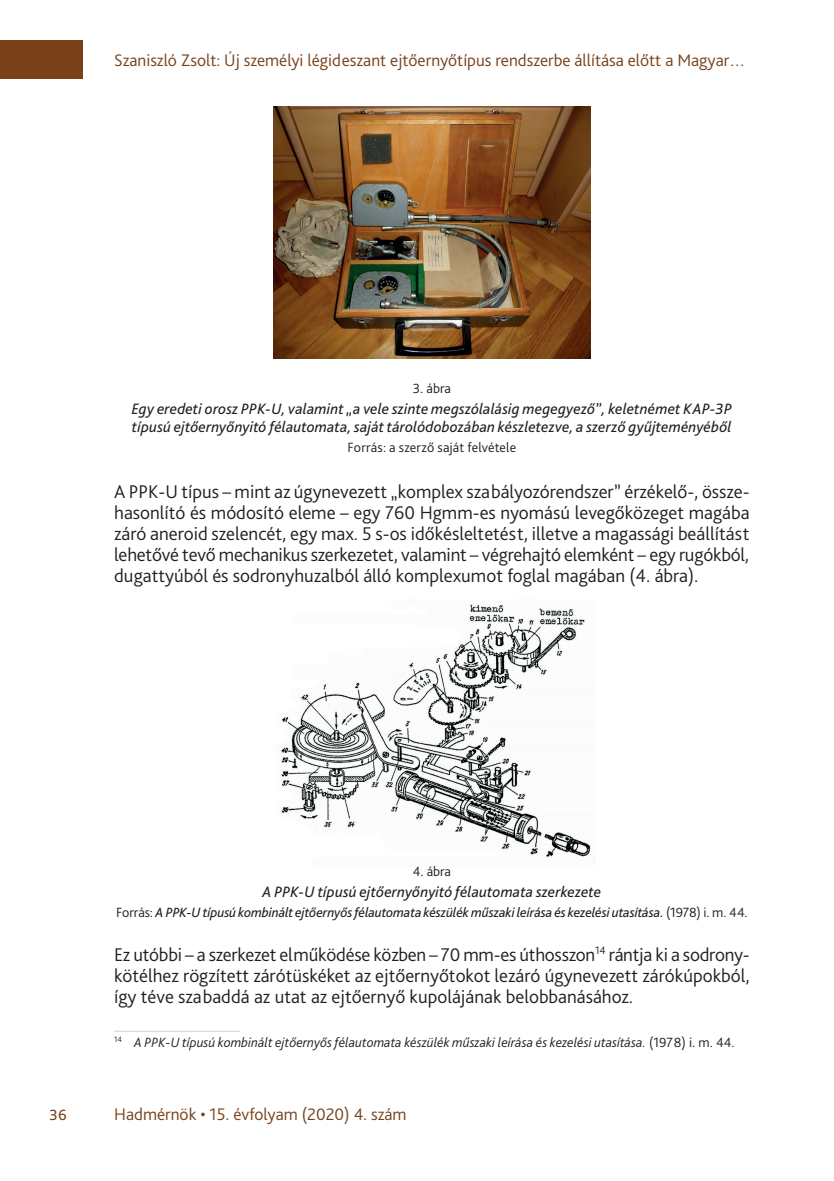
<style>
.page{position:relative;width:834px;height:1181px;background:#fff}
.page>*{position:absolute;margin:0;border:0;box-sizing:border-box;transform-origin:0 0}
.t1{font:300 19.25px/21px "Bliss Pro";color:#231f20;text-align:justify}
.t2{font:300 19.25px "Bliss Pro";color:#784118}
.t3{font:300 17.5px "Bliss Pro";color:#784118}
.t4{font:italic 15.75px/17.5px "Bliss Pro";letter-spacing:.005em;color:#231f20}
.t5{font:italic 14px "Bliss Pro";letter-spacing:-.01em;color:#231f20}
.t6{font:italic 300 14px "Bliss Pro";color:#231f20}
.t7{font:300 14px "Bliss Pro";letter-spacing:.005em;color:#231f20}
.s1{font-weight:300;font-style:normal}
.s2{font-style:normal}
</style>
<div class="page">
<div style="left:0;top:41px;width:83px;height:38px;background:#784118"></div>
<img style="left:273px;top:107px;width:317px;height:252px">
<img style="left:281px;top:604px;width:310px;height:253px">
<hr style="left:114px;top:1031px;width:126px;height:1px;background:#d1d2d4">
<p class="t3" style="left:114px;top:49px;width:632px">Szaniszló Zsolt: Új személyi légideszant ejtőernyőtípus rendszerbe állítása előtt a Magyar…</p>
<p class="t7" style="left:413px;top:380px;width:39px">3. ábra</p>
<p class="t4" style="left:132px;top:400px;width:601px">Egy eredeti orosz PPK-U, valamint „a vele szinte megszólalásig megegyező”, keletnémet KAP-3P típusú ejtőernyőnyitó félautomata, saját tárolódobozában készletezve, a szerző gyűjteményéből</p>
<p class="t7" style="left:347px;top:438px;width:170px">Forrás: a szerző saját felvétele</p>
<p class="t1" style="left:114px;top:481px;width:636px">A PPK-U típus – mint az úgynevezett „komplex szabályozórendszer” érzékelő-, össze&shy;hasonlító és módosító eleme – egy 760 Hgmm-es nyomású levegőközeget magába záró aneroid szelencét, egy max. 5 s-os időkésleltetést, illetve a magassági beállítást lehetővé tevő mechanikus szerkezetet, valamint – végrehajtó elemként – egy rugókból, dugattyúból és sodronyhuzalból álló komplexumot foglal magában (4. ábra).</p>
<p class="t7" style="left:412px;top:863px;width:40px">4. ábra</p>
<p class="t4" style="left:262px;top:883px;width:340px">A PPK-U típusú ejtőernyőnyitó félautomata szerkezete</p>
<p class="t5" style="left:116px;top:904px;width:633px"><span class="s1">Forrás:</span> APPK-U típusú kombinált ejtőernyős félautomata készülék műszaki leírása és kezelési utasítása. <span class="s1">(1978) i. m. 44.</span></p>
<p class="t1" style="left:114px;top:943px;width:637px">Ez utóbbi – a szerkezet elműködése közben – -70 mm-es úthosszon<sup>14</sup> rántja ki a sodrony&shy;kötélhez rögzített zárótüskéket az ejtőernyőtokot lezáró úgynevezett zárókúpokból, így téve szabaddá az utat az ejtőernyő kupolájának belobbanásához.</p>
<p class="t6" style="left:114px;top:1033px;width:621px"><sup>14</sup> A PPK-U típusú kombinált ejtőernyős félautomata készülék műszaki leírása és kezelési utasítása. <span class="s2">(1978) i. m. 44.</span></p>
<p class="t2" style="left:50px;top:1102px;width:19px">36</p>
<p class="t3" style="left:114px;top:1103px;width:294px">Hadmérnök • 15. évfolyam (2020) 4. szám</p>
</div>
